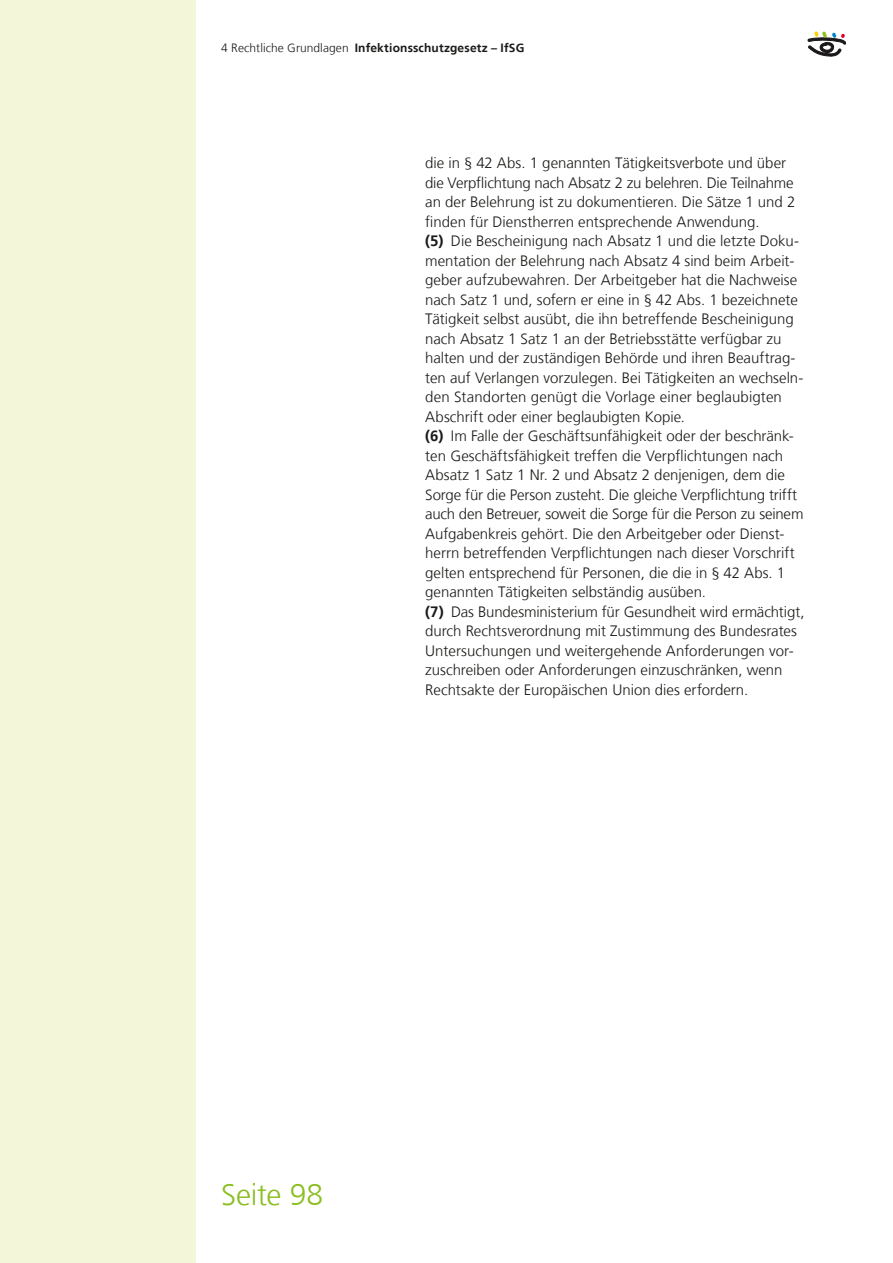
<style>
.page{position:relative;width:893px;height:1263px;background:#fff}
.page>*{position:absolute;margin:0;border:0;box-sizing:border-box;transform-origin:0 0}
.t1{font:300 30px "NDS Frutiger";letter-spacing:-.01em;color:#8bbe20}
.MK_048_Aufzählung_1{font:300 15px/19.5px "NDS Frutiger";color:#1a1a18}
.t2{font:700 12px "NDS Frutiger";letter-spacing:.015em;color:#1a1a18}
.s1{font-weight:300}
.s2{font-weight:700}
</style>
<div class="page">
<div style="left:0;top:0;width:196px;height:1263px;background:#f3f6d9"></div>
<svg style="left:808px;top:32px;width:38px;height:24px"></svg>
<p class="t2" style="left:221px;top:40px;width:305px"><span class="s1">4 Rechtliche Grundlagen</span> Infektionsschutzgesetz – IfSG</p>
<p class="MK_048_Aufzählung_1" style="left:425px;top:154px;width:372px">die in § 42 Abs. 1 genannten Tätigkeitsverbote und über die Verpflichtung nach Absatz 2 zu belehren. Die Teilnahme an der Belehrung ist zu dokumentieren. Die Sätze 1 und 2 finden für Dienstherren entsprechende Anwendung.</p>
<p class="MK_048_Aufzählung_1" style="left:425px;top:232px;width:380px"><span class="s2">(5)</span> Die Bescheinigung nach Absatz 1 und die letzte Doku&shy;mentation der Belehrung nach Absatz 4 sind beim Arbeit&shy;geber aufzubewahren. Der Arbeitgeber hat die Nachweise nach Satz 1 und, sofern er eine in § 42 Abs. 1 bezeichnete Tätigkeit selbst ausübt, die ihn betreffende Bescheinigung nach Absatz 1 Satz 1 an der Betriebsstätte verfügbar zu halten und der zuständigen Behörde und ihren Beauftrag&shy;ten auf Verlangen vorzulegen. Bei Tätigkeiten an wechseln&shy;den Standorten genügt die Vorlage einer beglaubigten Abschrift oder einer beglaubigten Kopie.</p>
<p class="MK_048_Aufzählung_1" style="left:425px;top:427px;width:380px"><span class="s2">(6)</span> Im Falle der Geschäftsunfähigkeit oder der beschränk&shy;ten Geschäftsfähigkeit treffen die Verpflichtungen nach Absatz 1 Satz 1 Nr. 2 und Absatz 2 denjenigen, dem die Sorge für die Person zusteht. Die gleiche Verpflichtung trifft auch den Betreuer, soweit die Sorge für die Person zu seinem Aufgabenkreis gehört. Die den Arbeitgeber oder Dienst&shy;herrn betreffenden Verpflichtungen nach dieser Vorschrift gelten entsprechend für Personen, die die in § 42 Abs. 1 genannten Tätigkeiten selbständig ausüben.</p>
<p class="MK_048_Aufzählung_1" style="left:425px;top:602px;width:381px"><span class="s2">(7)</span> Das Bundesministerium für Gesundheit wird ermächtigt, durch Rechtsverordnung mit Zustimmung des Bundesrates Untersuchungen und weitergehende Anforderungen vor&shy;zuschreiben oder Anforderungen einzuschränken, wenn Rechtsakte der Europäischen Union dies erfordern.</p>
<h1 class="t1" style="left:221px;top:1177px;width:103px">Seite 98</h1>
</div>
